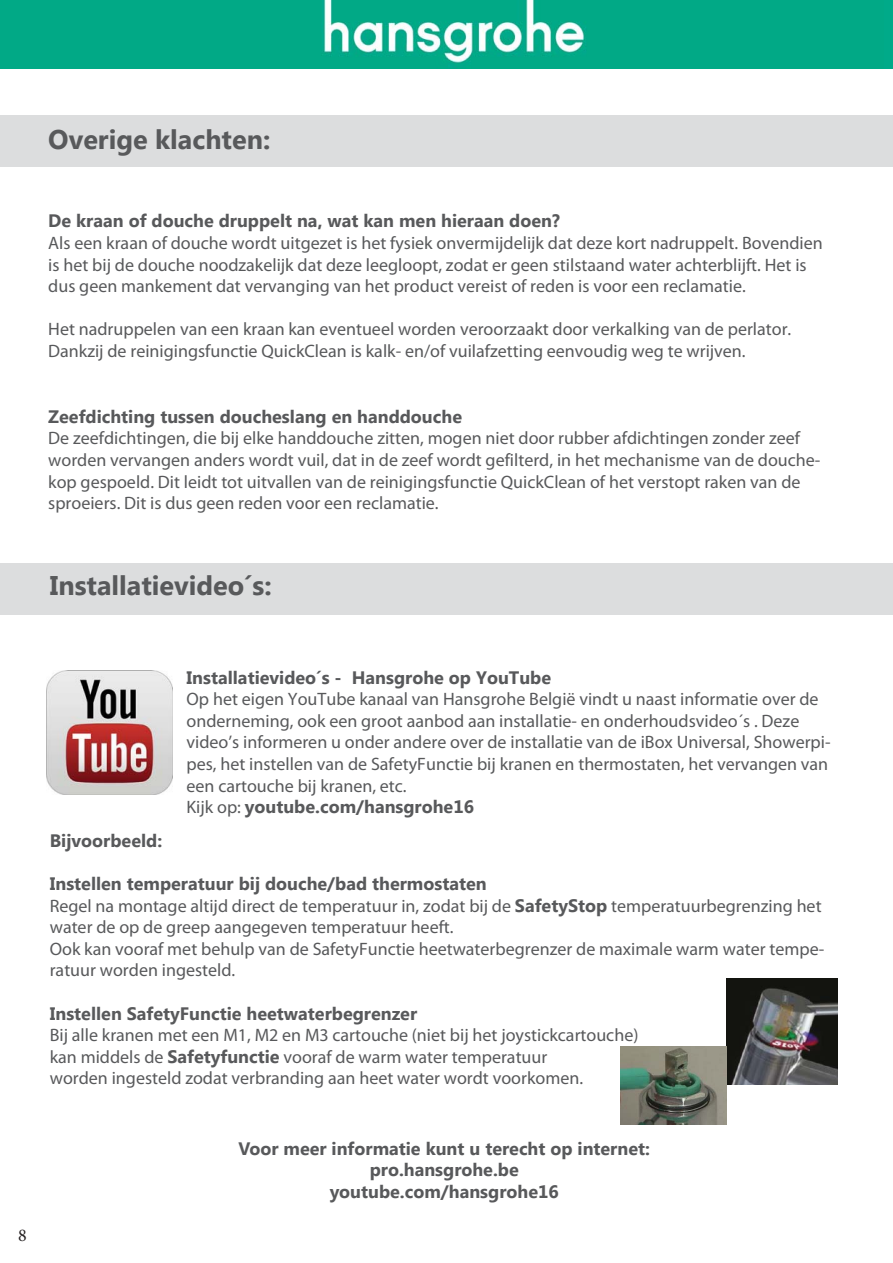
<style>
.page{position:relative;width:893px;height:1263px;background:#fff}
.page>*{position:absolute;margin:0;border:0;box-sizing:border-box;transform-origin:0 0}
.t1{font:700 27px "Segoe UI";color:#58595b}
.t2{font:18px/21.6px "Myriad Pro";color:#58595b}
.t3{font:700 18px/21.6px "Segoe UI";color:#58595b;text-align:center}
.t4{font:18px "Minion Pro";color:#231f20}
.s1{font-family:"Myriad Pro";font-weight:400}
.s2{font-family:"Segoe UI";font-weight:700}
</style>
<div class="page">
<div style="left:0;top:115px;width:892px;height:51px;background:#dcddde"></div>
<div style="left:0;top:564px;width:892px;height:51px;background:#dcddde"></div>
<img style="left:0;top:0;width:884px;height:68px">
<img style="left:884px;top:0;width:8px;height:68px">
<img style="left:47px;top:671px;width:125px;height:123px">
<img style="left:726px;top:979px;width:111px;height:106px">
<img style="left:620px;top:1047px;width:106px;height:78px">
<h1 class="t1" style="left:48px;top:120px;width:224px">Overige klachten:</h1>
<p class="t3" style="left:48px;top:209px;width:513px">De kraan of douche druppelt na, wat kan men hieraan doen?</p>
<p class="t2" style="left:48px;top:233px;width:776px">Als een kraan of douche wordt uitgezet is het fysiek onvermijdelijk dat deze kort nadruppelt. Bovendien is het bij de douche noodzakelijk dat deze leegloopt, zodat er geen stilstaand water achterblijft. Het is dus geen mankement dat vervanging van het product vereist of reden is voor een reclamatie.</p>
<p class="t2" style="left:48px;top:320px;width:744px">Het nadruppelen van een kraan kan eventueel worden veroorzaakt door verkalking van de perlator.<br>Dankzij de reinigingsfunctie QuickClean is kalk- en/of vuilafzetting eenvoudig weg te wrijven.</p>
<p class="t3" style="left:48px;top:405px;width:415px">Zeefdichting tussen doucheslang en handdouche</p>
<p class="t2" style="left:48px;top:429px;width:773px">De zeefdichtingen, die bij elke handdouche zitten, mogen niet door rubber afdichtingen zonder zeef worden vervangen anders wordt vuil, dat in de zeef wordt gefilterd, in het mechanisme van de douche&shy;kop gespoeld. Dit leidt tot uitvallen van de reinigingsfunctie QuickClean of het verstopt raken van de sproeiers. Dit is dus geen reden voor een reclamatie.</p>
<h1 class="t1" style="left:50px;top:566px;width:223px">Installatievideo´s:</h1>
<p class="t4" style="left:18px;top:1224px;width:10px">8</p>
<p class="t3" style="left:186px;top:665px;width:366px">Installatievideo´s - Hansgrohe op YouTube</p>
<p class="t2" style="left:186px;top:690px;width:645px">Op het eigen YouTube kanaal van Hansgrohe België vindt u naast informatie over de onderneming, ook een groot aanbod aan installatie- en onderhoudsvideo´s . Deze video’s informeren u onder andere over de installatie van de iBox Universal, Showerpi&shy;pes, het instellen van de SafetyFunctie bij kranen en thermostaten, het vervangen van een cartouche bij kranen, etc.</p>
<p class="t3" style="left:186px;top:795px;width:289px"><span class="s1">Kijk op:</span> youtube.com/hansgrohe16</p>
<p class="t3" style="left:50px;top:829px;width:114px">Bijvoorbeeld:</p>
<p class="t3" style="left:50px;top:872px;width:438px">Instellen temperatuur bij douche/bad thermostaten</p>
<p class="t2" style="left:50px;top:896px;width:776px">Regel na montage altijd direct de temperatuur in, zodat bij de <span class="s2">SafetyStop</span> temperatuurbegrenzing het water de op de greep aangegeven temperatuur heeft.<br>Ook kan vooraf met behulp van de SafetyFunctie heetwaterbegrenzer de maximale warm water tempe&shy;ratuur worden ingesteld.</p>
<p class="t3" style="left:50px;top:1001px;width:369px">Instellen SafetyFunctie heetwaterbegrenzer</p>
<p class="t2" style="left:50px;top:1025px;width:590px">Bij alle kranen met een M1, M2 en M3 cartouche (niet bij het joystickcartouche) kan middels de <span class="s2">Safetyfunctie</span> vooraf de warm water temperatuur<br>worden ingesteld zodat verbranding aan heet water wordt voorkomen.</p>
<p class="t3" style="left:238px;top:1136px;width:413px">Voor meer informatie kunt u terecht op internet: pro.hansgrohe.be<br>youtube.com/hansgrohe16</p>
</div>
